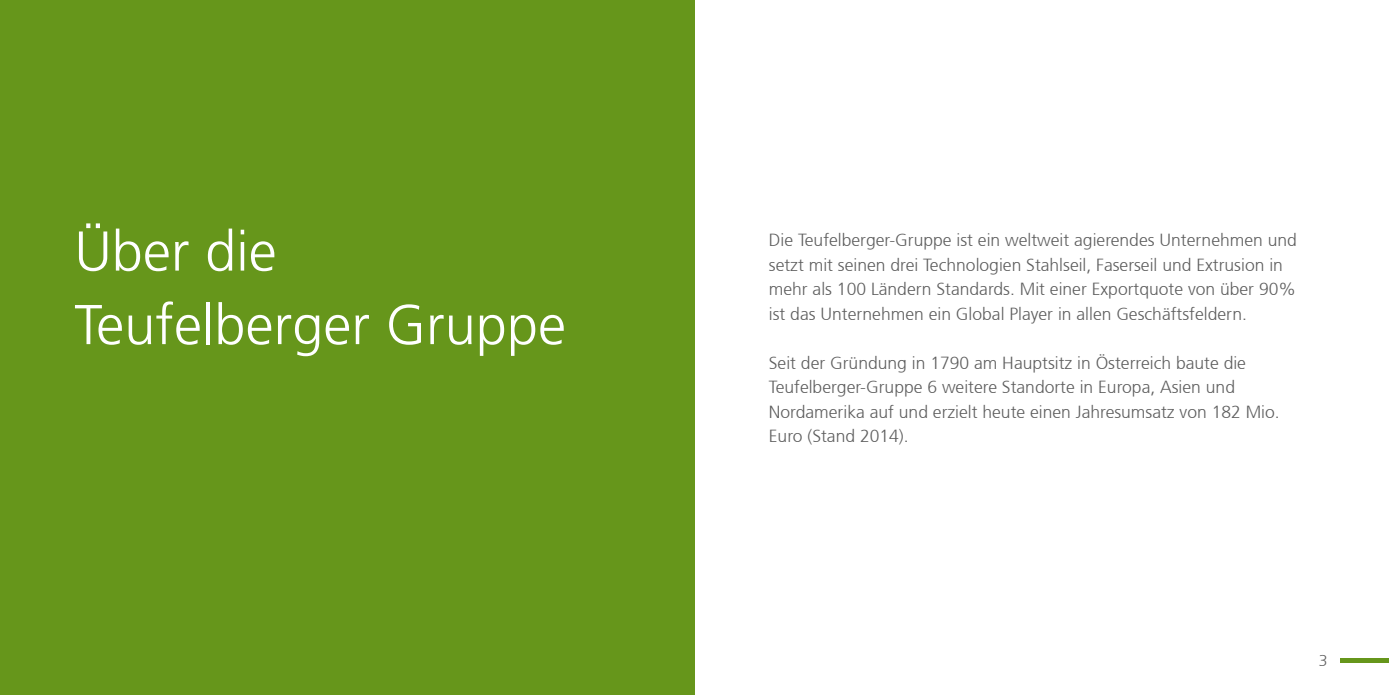
<style>
.page{position:relative;width:1389px;height:695px;background:#fff}
.page>*{position:absolute;margin:0;border:0;box-sizing:border-box;transform-origin:0 0}
.t1{font:300 56px/73.5px "Frutiger 45";color:#fff}
.t2{font:300 17.5px/24.5px "Frutiger 45";color:#5d5d5d}
.t3{font:300 15.75px "Frutiger 45";color:#5d5d5d}
</style>
<div class="page">
<div style="left:1340px;top:658px;width:49px;height:5px;background:#66961b"></div>
<div style="left:0;top:0;width:694px;height:694px;background:#66961b"></div>
<h1 class="t1" style="left:74px;top:215px;width:493px">Über die<br>Teufelberger Gruppe</h1>
<p class="t2" style="left:769px;top:228px;width:530px">Die Teufelberger-Gruppe ist ein weltweit agierendes Unternehmen und setzt mit seinen drei Technologien Stahlseil, Faserseil und Extrusion in mehr als 100 Ländern Standards. Mit einer Exportquote von über 90% ist das Unternehmen ein Global Player in allen Geschäftsfeldern.</p>
<p class="t2" style="left:769px;top:350px;width:512px">Seit der Gründung in 1790 am Hauptsitz in Österreich baute die Teufelberger-Gruppe 6 weitere Standorte in Europa, Asien und Nordamerika auf und erzielt heute einen Jahresumsatz von 182 Mio.<br>Euro (Stand 2014).</p>
<p class="t3" style="left:1319px;top:651px;width:10px">3</p>
</div>
